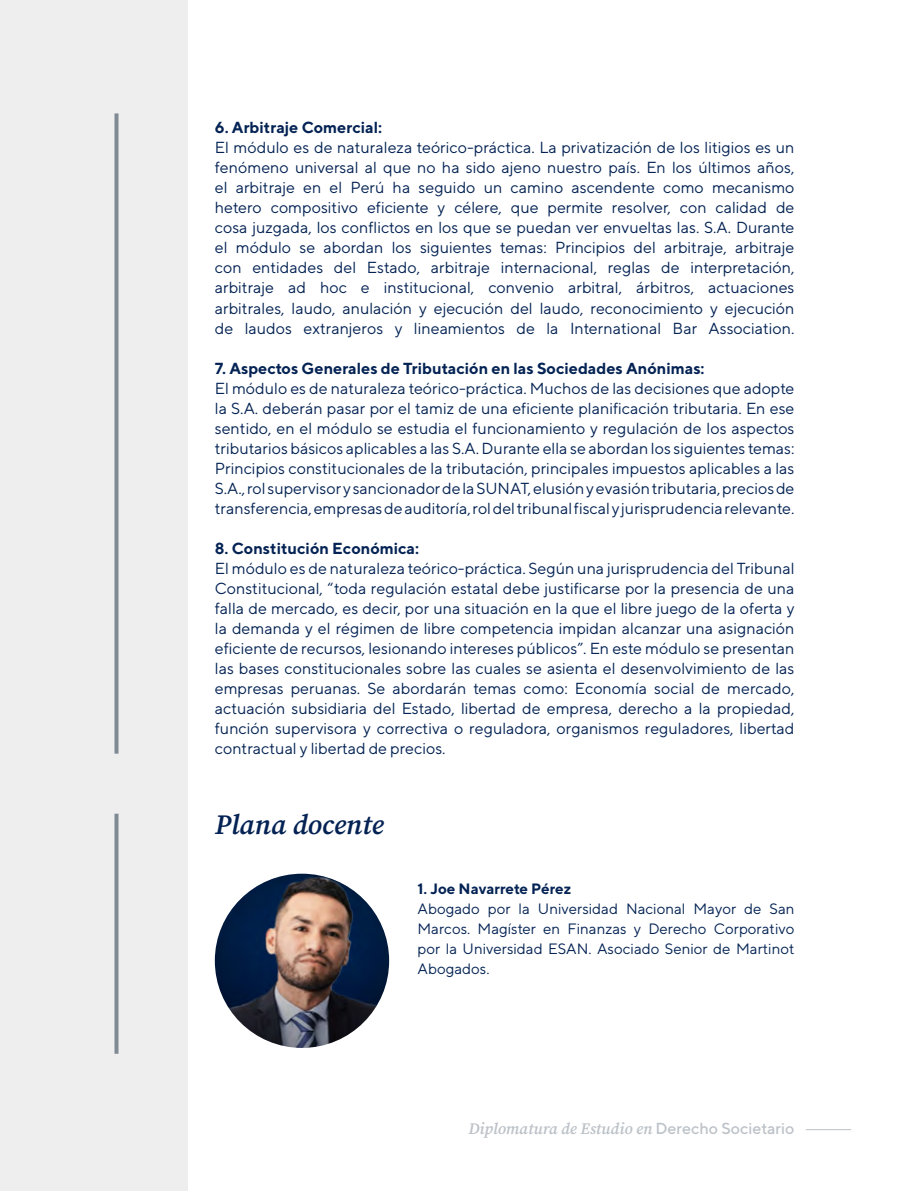
<style>
.page{position:relative;width:908px;height:1191px;background:#fff}
.page>*{position:absolute;margin:0;border:0;box-sizing:border-box;transform-origin:0 0}
.t1{font:italic 600 28px "Source Serif Pro";color:#042354}
.t2{font:16px/20px "TT Norms";color:#042354;text-align:justify}
.t3{font:700 16px "TT Norms";color:#042354}
.t4{font:italic 600 16px "Source Serif Pro";color:#bcc2c8}
.t5{font:15px/20px "TT Norms";color:#042354;text-align:justify}
.t6{font:700 15px "TT Norms";color:#042354}
.s1{font-family:"TT Norms";font-weight:500;font-style:normal}
</style>
<div class="page">
<div style="left:0;top:0;width:187px;height:1191px;background:#eee"></div>
<hr style="left:805px;top:1129px;width:45px;height:1px;background:#bcc2c8">
<svg style="left:114px;top:113px;width:4px;height:640px;background:#8d969f"></svg>
<svg style="left:114px;top:813px;width:4px;height:240px"></svg>
<img style="left:215px;top:873px;width:174px;height:175px;border-radius:87px">
<p class="t3" style="left:215px;top:118px;width:169px">6. Arbitraje Comercial:</p>
<p class="t2" style="left:215px;top:137px;width:581px">El módulo es de naturaleza teórico-práctica. La privatización de los litigios es un fenómeno universal al que no ha sido ajeno nuestro país. En los últimos años, el arbitraje en el Perú ha seguido un camino ascendente como mecanismo hetero compositivo eficiente y célere, que permite resolver, con calidad de cosa juzgada, los conflictos en los que se puedan ver envueltas las. S.A. Durante el módulo se abordan los siguientes temas: Principios del arbitraje, arbitraje con entidades del Estado, arbitraje internacional, reglas de interpretación, arbitraje ad hoc e institucional, convenio arbitral, árbitros, actuaciones arbitrales, laudo, anulación y ejecución del laudo, reconocimiento y ejecución de laudos extranjeros y lineamientos de la International Bar Association.</p>
<p class="t3" style="left:215px;top:358px;width:491px">7. Aspectos Generales de Tributación en las Sociedades Anónimas:</p>
<p class="t2" style="left:215px;top:377px;width:581px">El módulo es de naturaleza teórico-práctica. Muchos de las decisiones que adopte la S.A. deberán pasar por el tamiz de una eficiente planificación tributaria. En ese sentido, en el módulo se estudia el funcionamiento y regulación de los aspectos tributarios básicos aplicables a las S.A. Durante ella se abordan los siguientes temas:<br>Principios constitucionales de la tributación, principales impuestos aplicables a las S.A., rol supervisor y sancionador de la SUNAT, elusión y evasión tributaria, precios de transferencia, empresas de auditoría, rol del tribunal fiscal y jurisprudencia relevante.</p>
<p class="t3" style="left:215px;top:538px;width:206px">8. Constitución Económica:</p>
<p class="t2" style="left:215px;top:557px;width:581px">El módulo es de naturaleza teórico-práctica. Según una jurisprudencia del Tribunal Constitucional, “toda regulación estatal debe justificarse por la presencia de una falla de mercado, es decir, por una situación en la que el libre juego de la oferta y la demanda y el régimen de libre competencia impidan alcanzar una asignación eficiente de recursos, lesionando intereses públicos”. En este módulo se presentan las bases constitucionales sobre las cuales se asienta el desenvolvimiento de las empresas peruanas. Se abordarán temas como: Economía social de mercado, actuación subsidiaria del Estado, libertad de empresa, derecho a la propiedad, función supervisora y correctiva o reguladora, organismos reguladores, libertad contractual y libertad de precios.</p>
<h1 class="t1" style="left:215px;top:805px;width:170px">Plana docente</h1>
<p class="t6" style="left:417px;top:879px;width:155px">1. Joe Navarrete Pérez</p>
<p class="t5" style="left:417px;top:898px;width:378px">Abogado por la Universidad Nacional Mayor de San Marcos. Magíster en Finanzas y Derecho Corporativo por la Universidad ESAN. Asociado Senior de Martinot Abogados.</p>
<p class="t4" style="left:468px;top:1117px;width:327px">Diplomatura de Estudio en <span class="s1">Derecho Societario</span></p>
</div>
